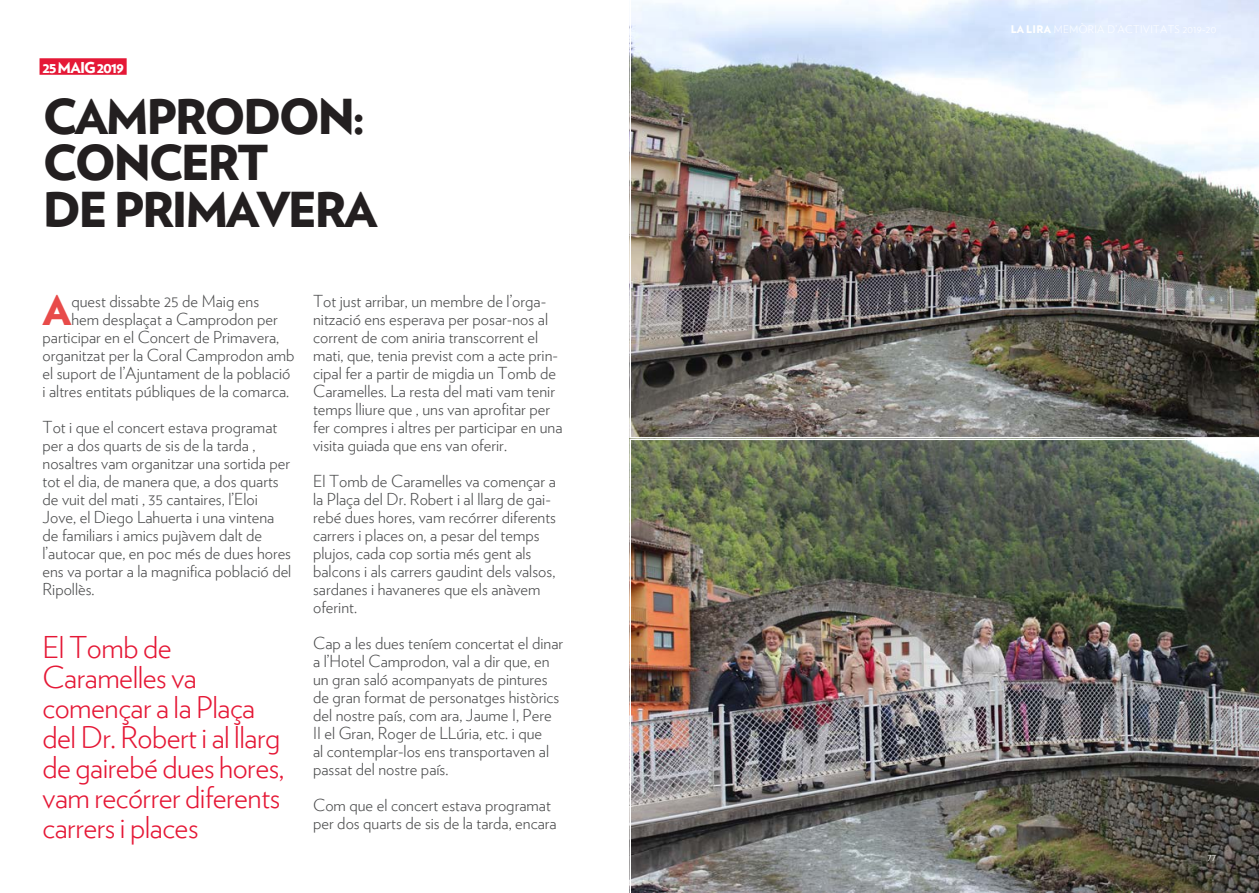
<style>
.page{position:relative;width:1259px;height:893px;background:#fff}
.page>*{position:absolute;margin:0;border:0;box-sizing:border-box;transform-origin:0 0}
.LIRA-Títol-2{font:900 48px/46.5px "Verlag";letter-spacing:-.055em;color:#231f20}
.LIRA-text_base-CAP{font:900 41.1px "Verlag";color:#e84b4a}
.LIRA-destacat{font:300 30px/30px "Verlag";letter-spacing:-.015em;color:#e51836}
.LIRA-text_base{font:300 16.5px/18px "Verlag";color:#4b4c4d}
.LIRA-text_base-CAP-2{font:300 16.5px "Verlag";color:#4b4c4d}
.LIRA-data-OK{font:900 15px "Verlag";letter-spacing:-.07em;color:#fff}
.t1{font:300 10.5px "Verlag";color:#fff}
</style>
<div class="page">
<div style="left:40px;top:58px;width:87px;height:17px;background:#e51836"></div>
<img style="left:629px;top:0;width:630px;height:439px">
<img style="left:629px;top:439px;width:630px;height:454px">
<p class="LIRA-data-OK" style="left:43px;top:55px;width:83px">25 MAIG 2019</p>
<p class="LIRA-Títol-2" style="left:43px;top:91px;width:336px">CAMPRODON:<br>CONCERT<br>DE PRIMAVERA</p>
<p class="LIRA-text_base-CAP" style="left:43px;top:276px;width:30px">A</p>
<p class="LIRA-text_base-CAP-2" style="left:71px;top:288px;width:189px">quest dissabte 25 de Maig ens</p>
<p class="LIRA-text_base-CAP-2" style="left:71px;top:306px;width:208px">hem desplaçat a Camprodon per</p>
<p class="LIRA-text_base-CAP-2" style="left:43px;top:324px;width:238px">participar en el Concert de Primavera,</p>
<p class="LIRA-text_base-CAP-2" style="left:43px;top:342px;width:253px">organitzat per la Coral Camprodon amb</p>
<p class="LIRA-text_base-CAP-2" style="left:43px;top:360px;width:249px">el suport de l’Ajuntament de la població</p>
<p class="LIRA-text_base-CAP-2" style="left:43px;top:378px;width:248px">i altres entitats públiques de la comarca.</p>
<p class="LIRA-text_base" style="left:43px;top:417px;width:250px">Tot i que el concert estava programat per a dos quarts de sis de la tarda , nosaltres vam organitzar una sortida per tot el dia, de manera que, a dos quarts de vuit del mati , 35 cantaires, l’Eloi Jove, el Diego Lahuerta i una vintena de familiars i amics pujàvem dalt de l’autocar que, en poc més de dues hores ens va portar a la magnifica població del Ripollès.</p>
<p class="LIRA-destacat" style="left:43px;top:630px;width:243px">El Tomb de<br>Caramelles va començar a la Plaça del Dr. Robert i al llarg de gairebé dues hores, vam recórrer diferents carrers i places</p>
<p class="LIRA-text_base" style="left:313px;top:291px;width:251px">Tot just arribar, un membre de l’orga&shy;nització ens esperava per posar-nos al corrent de com aniria transcorrent el mati, que, tenia previst com a acte prin&shy;cipal fer a partir de migdia un Tomb de Caramelles. La resta del mati vam tenir temps lliure que , uns van aprofitar per fer compres i altres per participar en una visita guiada que ens van oferir.</p>
<p class="LIRA-text_base" style="left:313px;top:471px;width:244px">El Tomb de Caramelles va començar a la Plaça del Dr. Robert i al llarg de gai&shy;rebé dues hores, vam recórrer diferents carrers i places on, a pesar del temps plujos, cada cop sortia més gent als balcons i als carrers gaudint dels valsos, sardanes i havaneres que els anàvem oferint.</p>
<p class="LIRA-text_base" style="left:313px;top:633px;width:252px">Cap a les dues teníem concertat el dinar a l’Hotel Camprodon, val a dir que, en un gran saló acompanyats de pintures de gran format de personatges històrics del nostre país, com ara, Jaume I, Pere II el Gran, Roger de LLúria, etc. i que<br>al contemplar-los ens transportaven al passat del nostre país.</p>
<p class="LIRA-text_base" style="left:313px;top:795px;width:245px">Com que el concert estava programat per dos quarts de sis de la tarda, encara</p>
<p class="t1" style="left:1207px;top:849px;width:10px">77</p>
</div>
